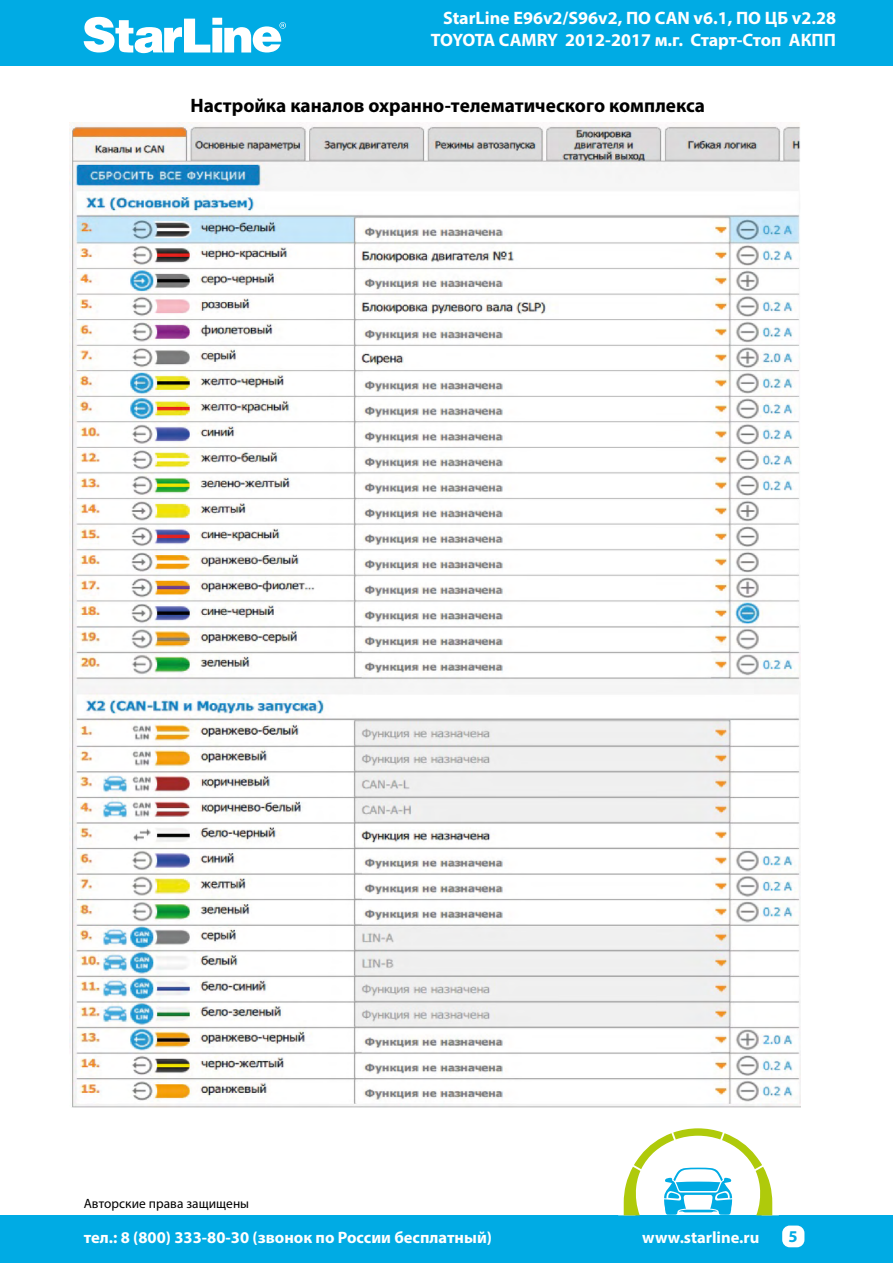
<style>
.page{position:relative;width:893px;height:1263px;background:#fff}
.page>*{position:absolute;margin:0;border:0;box-sizing:border-box;transform-origin:0 0}
.t1{font:700 19.5px "Myriad Pro";color:#000}
.t2{font:700 18px/21.6px "Myriad Pro";color:#fff;text-align:right}
.t3{font:700 16.5px "Myriad Pro";color:#fff}
.t4{font:700 16.5px "Myriad Pro";color:#00abe4}
.t5{font:13.5px "Myriad Pro";color:#000}
</style>
<div class="page">
<div style="left:0;top:0;width:893px;height:65px;background:#00abe4"></div>
<svg style="left:84px;top:17px;width:202px;height:36px"></svg>
<div style="left:0;top:1215px;width:893px;height:48px;background:#00abe4"></div>
<div style="left:782px;top:1225px;width:22px;height:22px;background:#fff;border-radius:8px"></div>
<svg style="left:623px;top:1128px;width:150px;height:87px"></svg>
<img style="left:69px;top:122px;width:731px;height:985px">
<p class="t2" style="left:431px;top:7px;width:407px">StarLine E96v2/S96v2, ПО CAN v6.1, ПО ЦБ v2.28<br>TOYOTA CAMRY 2012-2017 м.г. Старт-Стоп АКПП</p>
<p class="t1" style="left:191px;top:92px;width:516px">Настройка каналов охранно-телематического комплекса</p>
<p class="t5" style="left:84px;top:1195px;width:167px">Авторские права защищены</p>
<p class="t3" style="left:84px;top:1226px;width:410px">тел.: 8 (800) 333-80-30 (звонок по России бесплатный)</p>
<p class="t3" style="left:642px;top:1226px;width:119px">www.starline.ru</p>
<p class="t4" style="left:789px;top:1226px;width:11px">5</p>
</div>
